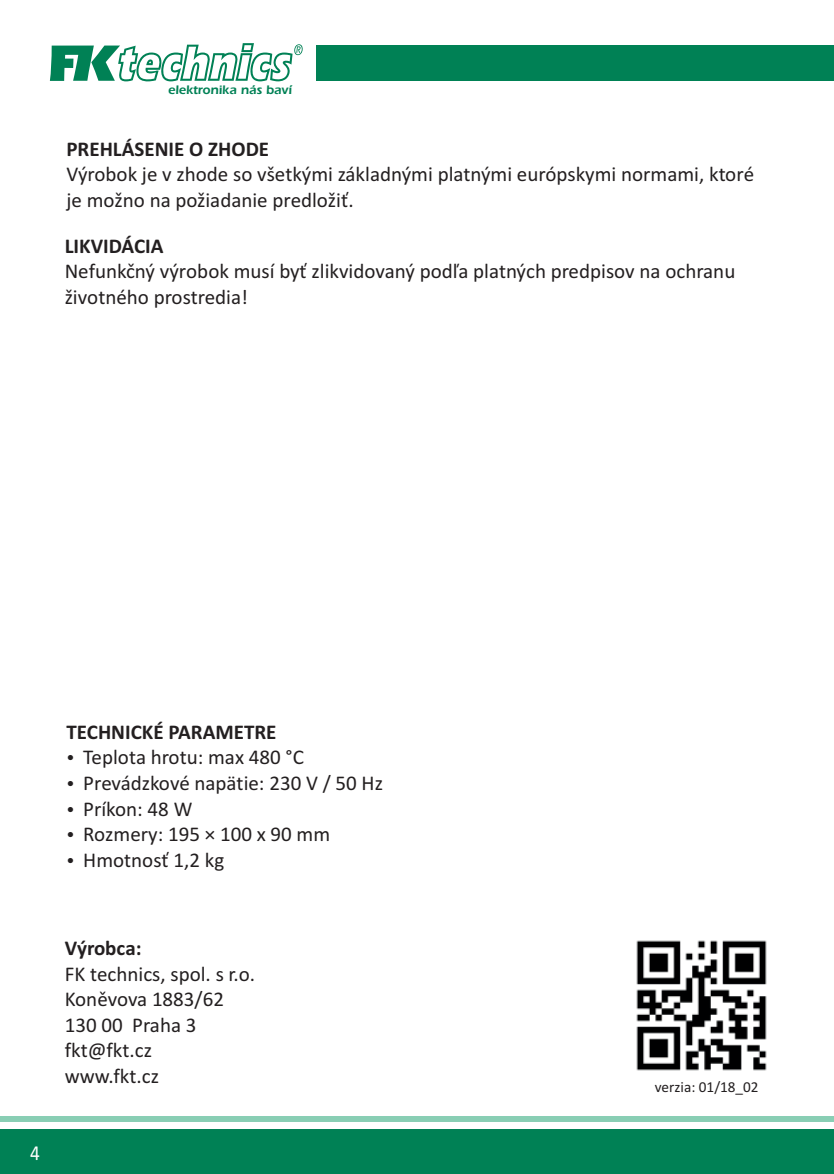
<style>
.page{position:relative;width:834px;height:1174px;background:#fff}
.page>*{position:absolute;margin:0;border:0;box-sizing:border-box;transform-origin:0 0}
.t1{font:21.3px "Calibri";color:#fff;scale:.91 1}
.t2{font:21px/25.5px "Calibri";color:#231f20}
.t3{font:700 21px "Calibri";color:#231f20}
.t4{font:17.7px "Wingdings";color:#231f20}
.t5{font:15.3px "Calibri";color:#231f20}
.t6{font:900 12.9px "Erie";color:#008155}
</style>
<div class="page">
<img style="left:636px;top:940px;width:131px;height:131px">
<svg style="left:50px;top:43px;width:250px;height:38px"></svg>
<div style="left:0;top:1129px;width:833px;height:45px;background:#008155"></div>
<div style="left:0;top:1116px;width:833px;height:5px;background:#89ceb4"></div>
<div style="left:317px;top:46px;width:516px;height:35px;background:#008155"></div>
<p class="t6" style="left:168px;top:84px;width:125px">elektronika nás baví</p>
<p class="t3" style="left:66px;top:140px;width:204px">PREHLÁSENIE O ZHODE</p>
<p class="t2" style="left:66px;top:163px;width:689px">Výrobok je v zhode so všetkými základnými platnými európskymi normami, ktoré je možno na požiadanie predložiť.</p>
<p class="t3" style="left:65px;top:237px;width:100px">LIKVIDÁCIA</p>
<p class="t2" style="left:65px;top:260px;width:672px">Nefunkčný výrobok musí byť zlikvidovaný podľa platných predpisov na ochranu životného prostredia!</p>
<p class="t3" style="left:67px;top:723px;width:211px">TECHNICKÉ PARAMETRE</p>
<p class="t4" style="left:67px;top:750px;width:55px">•</p>
<p class="t2" style="left:83px;top:746px;width:222px">Teplota hrotu: max 480 °C</p>
<p class="t2" style="left:67px;top:772px;width:318px">•Prevádzkové napätie: 230 V / 50 Hz</p>
<p class="t4" style="left:67px;top:827px;width:55px">•</p>
<p class="t2" style="left:83px;top:797px;width:111px">Príkon: 48 W</p>
<p class="t4" style="left:67px;top:802px;width:55px">•</p>
<p class="t2" style="left:83px;top:823px;width:248px">Rozmery: 195 × 100 x 90 mm<br>Hmotnosť 1,2 kg</p>
<p class="t4" style="left:67px;top:853px;width:55px">•</p>
<p class="t1" style="left:30px;top:1143px;width:12px">4</p>
<p class="t3" style="left:65px;top:939px;width:78px">Výrobca:</p>
<p class="t2" style="left:65px;top:962px;width:192px">FK technics, spol. s r.o.<br>Koněvova 1883/62<br>130 00 Praha 3 fkt@fkt.cz<br>www.fkt.cz</p>
<p class="t5" style="left:654px;top:1080px;width:105px">verzia: 01/18_02</p>
</div>
